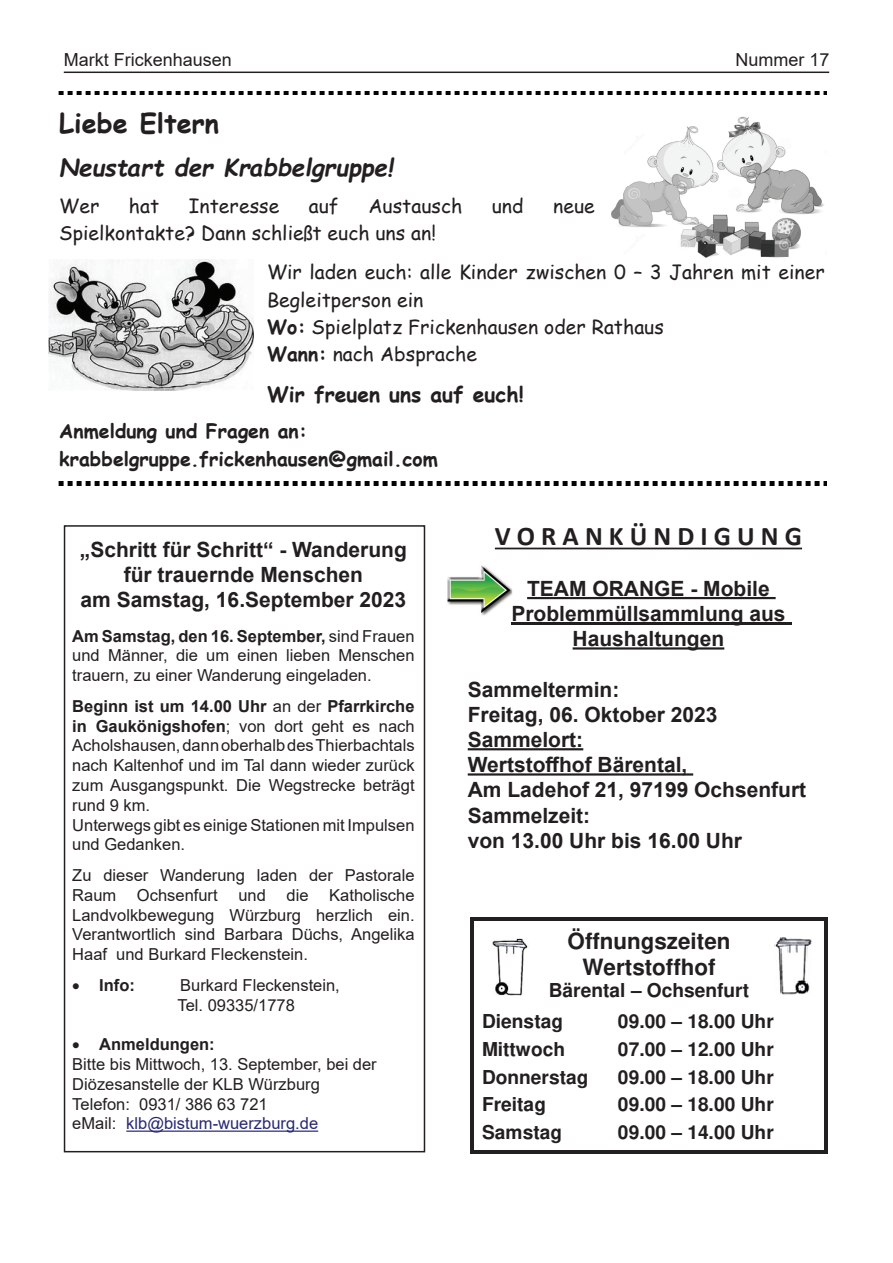
<style>
.page{position:relative;width:893px;height:1263px;background:#fff}
.page>*{position:absolute;margin:0;border:0;box-sizing:border-box;transform-origin:0 0}
.t1{font:700 27px "Calibri";color:#231f20}
.t2{font:700 27px "Comic Sans MS";color:#231f20}
.t3{font:italic 700 24px "Comic Sans MS";color:#231f20}
.t4{font:700 22.5px/25.7px "Helvetica";color:#231f20;text-align:center}
.t5{font:700 21px/25.2px "Arial";color:#231f20;text-align:center}
.t6{font:700 21px "Comic Sans MS";color:#231f20}
.t7{font:19.5px/27.2px "Comic Sans MS";color:#231f20}
.t8{font:700 19.5px/27.2px "Comic Sans MS";color:#231f20}
.t9{font:700 19.2px/31px "Helvetica";color:#231f20}
.t10{font:18px "Arial";color:#231f20}
.t11{font:16.5px/19.8px "Arial";color:#231f20}
.t12{font:700 16.5px "Arial";color:#231f20}
.s1{font-weight:700}
.s2{color:#272873}
</style>
<div class="page">
<hr style="left:64px;top:72px;width:765px;height:1px;background:#231f20">
<img style="left:48px;top:260px;width:206px;height:130px">
<img style="left:611px;top:116px;width:213px;height:142px">
<svg style="left:58px;top:92px;width:769px;height:3px"></svg>
<svg style="left:58px;top:481px;width:769px;height:5px"></svg>
<hr style="left:126px;top:1130px;width:192px;height:2px;background:#272873">
<div style="left:64px;top:525px;width:361px;height:627px;border:2px solid #231f20"></div>
<hr style="left:495px;top:548px;width:307px;height:1px;background:#231f20">
<hr style="left:527px;top:597px;width:249px;height:2px;background:#231f20">
<hr style="left:511px;top:622px;width:280px;height:2px;background:#231f20">
<hr style="left:573px;top:647px;width:151px;height:2px;background:#231f20">
<hr style="left:468px;top:748px;width:115px;height:2px;background:#231f20">
<hr style="left:468px;top:773px;width:225px;height:2px;background:#231f20">
<img style="left:447px;top:565px;width:65px;height:51px">
<hr style="left:473px;top:917px;width:352px;height:4px;background:#231f20">
<svg style="left:470px;top:917px;width:3px;height:11px"></svg>
<svg style="left:825px;top:917px;width:3px;height:11px"></svg>
<hr style="left:470px;top:928px;width:3px;height:26px;background:#231f20">
<hr style="left:825px;top:928px;width:3px;height:26px;background:#231f20">
<hr style="left:470px;top:954px;width:3px;height:26px;background:#231f20">
<hr style="left:825px;top:954px;width:3px;height:26px;background:#231f20">
<hr style="left:470px;top:980px;width:3px;height:22px;background:#231f20">
<hr style="left:825px;top:980px;width:3px;height:22px;background:#231f20">
<svg style="left:470px;top:1002px;width:3px;height:9px"></svg>
<svg style="left:825px;top:1002px;width:3px;height:9px"></svg>
<hr style="left:470px;top:1011px;width:3px;height:22px;background:#231f20">
<hr style="left:825px;top:1011px;width:3px;height:22px;background:#231f20">
<svg style="left:470px;top:1033px;width:3px;height:5px"></svg>
<svg style="left:825px;top:1033px;width:3px;height:5px"></svg>
<hr style="left:470px;top:1038px;width:3px;height:22px;background:#231f20">
<hr style="left:825px;top:1038px;width:3px;height:22px;background:#231f20">
<svg style="left:470px;top:1060px;width:3px;height:6px"></svg>
<svg style="left:825px;top:1060px;width:3px;height:6px"></svg>
<hr style="left:470px;top:1066px;width:3px;height:22px;background:#231f20">
<hr style="left:825px;top:1066px;width:3px;height:22px;background:#231f20">
<svg style="left:470px;top:1088px;width:3px;height:5px"></svg>
<svg style="left:825px;top:1088px;width:3px;height:5px"></svg>
<hr style="left:470px;top:1093px;width:3px;height:23px;background:#231f20">
<hr style="left:825px;top:1093px;width:3px;height:23px;background:#231f20">
<svg style="left:470px;top:1116px;width:3px;height:5px"></svg>
<svg style="left:825px;top:1116px;width:3px;height:5px"></svg>
<hr style="left:470px;top:1121px;width:3px;height:22px;background:#231f20">
<hr style="left:825px;top:1121px;width:3px;height:22px;background:#231f20">
<hr style="left:473px;top:1150px;width:352px;height:4px;background:#231f20">
<svg style="left:470px;top:1143px;width:3px;height:11px"></svg>
<svg style="left:825px;top:1143px;width:3px;height:11px"></svg>
<img style="left:492px;top:938px;width:37px;height:58px">
<img style="left:774px;top:937px;width:38px;height:58px">
<p class="t10" style="left:64px;top:48px;width:170px">Markt Frickenhausen</p>
<p class="t10" style="left:735px;top:48px;width:96px">Nummer 17</p>
<h1 class="t2" style="left:59px;top:103px;width:161px">Liebe Eltern</h1>
<h2 class="t3" style="left:59px;top:149px;width:335px">Neustart der Krabbelgruppe!</h2>
<p class="t7" style="left:59px;top:191px;width:42px">Wer</p>
<p class="t7" style="left:129px;top:191px;width:32px">hat</p>
<p class="t7" style="left:189px;top:191px;width:92px">Interesse</p>
<p class="t7" style="left:309px;top:191px;width:31px">auf</p>
<p class="t7" style="left:368px;top:191px;width:95px">Austausch</p>
<p class="t7" style="left:492px;top:191px;width:33px">und</p>
<p class="t7" style="left:553px;top:191px;width:43px">neue</p>
<p class="t7" style="left:267px;top:212px;width:559px;line-height:39.6px;text-indent:-208px">Spielkontakte? Dann schließt euch uns an!<br>Wir laden euch: alle Kinder zwischen 0 – 3 Jahren mit einer</p>
<p class="t7" style="left:267px;top:285px;width:398px">Begleitperson ein<br><span class="s1">Wo:</span> Spielplatz Frickenhausen oder Rathaus<br><span class="s1">Wann:</span> nach Absprache</p>
<p class="t6" style="left:267px;top:379px;width:258px">Wir freuen uns auf euch!</p>
<p class="t8" style="left:59px;top:417px;width:380px">Anmeldung und Fragen an: krabbelgruppe.frickenhausen@gmail.com</p>
<p class="t5" style="left:80px;top:537px;width:329px">„Schritt für Schritt“ - Wanderung für trauernde Menschen<br>am Samstag, 16.September 2023</p>
<p class="t11" style="left:72px;top:626px;width:344px;text-align:justify"><span class="s1">Am Samstag, den 16. September,</span> sind Frauen und Männer, die um einen lieben Menschen trauern, zu einer Wanderung eingeladen.</p>
<p class="t11" style="left:72px;top:696px;width:344px"><span class="s1">Beginn ist um 14.00 Uhr</span> an der <span class="s1">Pfarrkirche in Gaukönigshofen</span>; von dort geht es nach Acholshausen, dann oberhalb des Thierbachtals nach Kaltenhof und im Tal dann wieder zurück zum Ausgangspunkt. Die Wegstrecke beträgt rund 9 km.<br>Unterwegs gibt es einige Stationen mit Impulsen und Gedanken.</p>
<p class="t11" style="left:72px;top:865px;width:344px">Zu dieser Wanderung laden der Pastorale<br>Raum</p>
<p class="t11" style="left:137px;top:885px;width:82px">Ochsenfurt</p>
<p class="t11" style="left:238px;top:885px;width:29px">und</p>
<p class="t11" style="left:287px;top:885px;width:24px">die</p>
<p class="t11" style="left:72px;top:885px;width:344px;text-align:justify;text-indent:257px">Katholische Landvolkbewegung Würzburg herzlich ein.<br>Verantwortlich sind Barbara Düchs, Angelika Haaf und Burkard Fleckenstein.</p>
<p class="t12" style="left:72px;top:973px;width:64px">• Info:</p>
<p class="t11" style="left:177px;top:975px;width:164px">Burkard Fleckenstein,<br>Tel. 09335/1778</p>
<p class="t11" style="left:72px;top:1034px;width:306px">• <span class="s1">Anmeldungen:<br></span>Bitte bis Mittwoch, 13. September, bei der<br>Diözesanstelle der KLB Würzburg<br>Telefon: 0931/ 386 63 721<br>eMail: <span class="s2">klb@bistum-wuerzburg.de</span></p>
<h1 class="t1" style="left:495px;top:517px;width:309px">V O R A N K Ü N D I G U N G</h1>
<p class="t5" style="left:511px;top:576px;width:276px">TEAM ORANGE - Mobile<br>Problemmüllsammlung aus<br>Haushaltungen</p>
<p class="t5" style="left:468px;top:677px;width:340px;text-align:left">Sammeltermin:<br>Freitag, 06. Oktober 2023<br>Sammelort:<br>Wertstoffhof Bärental,<br>Am Ladehof 21, 97199 Ochsenfurt<br>Sammelzeit:<br>von 13.00 Uhr bis 16.00 Uhr</p>
<h3 class="t4" style="left:567px;top:928px;width:165px">Öffnungszeiten<br>Wertstoffhof</h3>
<p class="t9" style="left:482px;top:975px;width:269px;text-indent:67px">Bärental – Ochsenfurt<br>Dienstag</p>
<p class="t9" style="left:618px;top:1006px;width:157px">09.00 – 18.00 Uhr</p>
<p class="t9" style="left:482px;top:1034px;width:85px">Mittwoch</p>
<p class="t9" style="left:618px;top:1034px;width:157px">07.00 – 12.00 Uhr</p>
<p class="t9" style="left:482px;top:1061px;width:108px">Donnerstag</p>
<p class="t9" style="left:618px;top:1061px;width:157px">09.00 – 18.00 Uhr</p>
<p class="t9" style="left:482px;top:1089px;width:66px">Freitag</p>
<p class="t9" style="left:618px;top:1089px;width:157px">09.00 – 18.00 Uhr</p>
<p class="t9" style="left:482px;top:1116px;width:82px">Samstag</p>
<p class="t9" style="left:618px;top:1116px;width:157px">09.00 – 14.00 Uhr</p>
</div>
